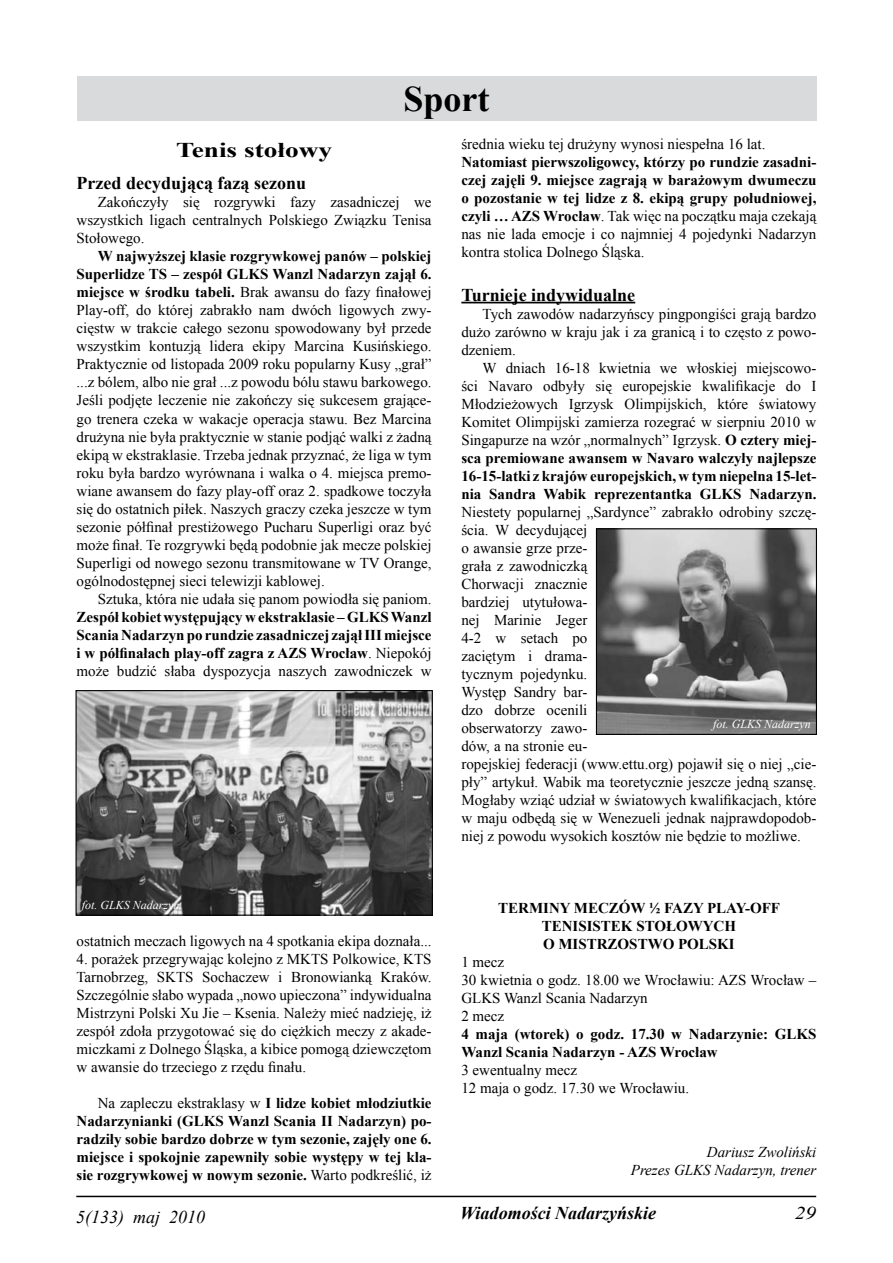
<style>
.page{position:relative;width:893px;height:1263px;background:#fff}
.page>*{position:absolute;margin:0;border:0;box-sizing:border-box;transform-origin:0 0}
.t1{font:700 36px "Times New Roman";color:#000}
.t2{font:700 21px "Times New Roman";color:#000;scale:1.3 1}
.t3{font:700 18px "Times New Roman";color:#000}
.t4{font:italic 700 18px "Times New Roman";color:#000}
.t5{font:italic 18px "Times New Roman";color:#000}
.t6{font:italic 18px "Times New Roman";color:#000;scale:1.2 1}
.t7{font:15px/18px "Times New Roman";color:#000;text-align:justify}
.t8{font:700 15px/18px "Times New Roman";color:#000;text-align:justify}
.t9{font:italic 15px/18px "Times New Roman";color:#000;text-align:right}
.t10{font:italic 12px "Times New Roman";color:#fff}
.s1{font-weight:700}
.s2{font-weight:400}
</style>
<div class="page">
<hr style="left:76px;top:1196px;width:740px;height:1px;background:#000">
<hr style="left:461px;top:302px;width:174px;height:1px;background:#000">
<div style="left:77px;top:77px;width:739px;height:44px;background:#d9dadb"></div>
<img style="left:598px;top:530px;width:217px;height:203px">
<div style="left:596px;top:528px;width:221px;height:207px;border:1px solid #000"></div>
<img style="left:78px;top:692px;width:353px;height:222px">
<div style="left:76px;top:690px;width:357px;height:226px;border:1px solid #000"></div>
<h1 class="t1" style="left:403px;top:74px;width:88px">Sport</h1>
<h2 class="t2" style="left:176px;top:136px;width:121px">Tenis stołowy</h2>
<p class="t3" style="left:77px;top:171px;width:231px">Przed decydującą fazą sezonu</p>
<p class="t7" style="left:77px;top:193px;width:357px;text-indent:21px">Zakończyły się rozgrywki fazy zasadniczej we wszystkich ligach centralnych Polskiego Związku Tenisa Stołowego.</p>
<p class="t7" style="left:77px;top:247px;width:357px;text-indent:21px"><span class="s1">W najwyższej klasie rozgrywkowej panów – polskiej Superlidze TS – zespół GLKS Wanzl Nadarzyn zajął 6. miejsce w środku tabeli.</span> Brak awansu do fazy finałowej Play-off, do której zabrakło nam dwóch ligowych zwy&shy;cięstw w trakcie całego sezonu spowodowany był przede wszystkim kontuzją lidera ekipy Marcina Kusińskiego.<br>Praktycznie od listopada 2009 roku popularny Kusy „grał” ...z bólem, albo nie grał ...z powodu bólu stawu barkowego.<br>Jeśli podjęte leczenie nie zakończy się sukcesem grające&shy;go trenera czeka w wakacje operacja stawu. Bez Marcina drużyna nie była praktycznie w stanie podjąć walki z żadną ekipą w ekstraklasie. Trzeba jednak przyznać, że liga w tym roku była bardzo wyrównana i walka o 4. miejsca premo&shy;wiane awansem do fazy play-off oraz 2. spadkowe toczyła się do ostatnich piłek. Naszych graczy czeka jeszcze w tym sezonie półfinał prestiżowego Pucharu Superligi oraz być może finał. Te rozgrywki będą podobnie jak mecze polskiej Superligi od nowego sezonu transmitowane w TV Orange, ogólnodostępnej sieci telewizji kablowej.</p>
<p class="t7" style="left:98px;top:589px;width:335px">Sztuka, która nie udała się panom powiodła się paniom.</p>
<p class="t8" style="left:77px;top:607px;width:357px">Zespół kobiet występujący w ekstraklasie – GLKS Wanzl Scania Nadarzyn po rundzie zasadniczej zajął III miejsce i w półfinałach play-off zagra z AZS Wrocław<span class="s2">. Niepokój może budzić słaba dyspozycja naszych zawodniczek w</span></p>
<p class="t10" style="left:82px;top:897px;width:99px">fot. GLKS Nadarzyn</p>
<p class="t7" style="left:77px;top:931px;width:357px">ostatnich meczach ligowych na 4 spotkania ekipa doznała...</p>
<p class="t7" style="left:77px;top:949px;width:357px">4. porażek przegrywając kolejno z MKTS Polkowice, KTS Tarnobrzeg, SKTS Sochaczew i Bronowianką Kraków.<br>Szczególnie słabo wypada „nowo upieczona” indywidualna Mistrzyni Polski Xu Jie – Ksenia. Należy mieć nadzieję, iż zespół zdoła przygotować się do ciężkich meczy z akade&shy;miczkami z Dolnego Śląska, a kibice pomogą dziewczętom w awansie do trzeciego z rzędu finału.</p>
<p class="t8" style="left:77px;top:1093px;width:357px;text-indent:21px"><span class="s2">Na zapleczu ekstraklasy w</span> I lidze kobiet młodziutkie Nadarzynianki (GLKS Wanzl Scania II Nadarzyn) po&shy;radziły sobie bardzo dobrze w tym sezonie, zajęły one 6. miejsce i spokojnie zapewniły sobie występy w tej kla&shy;sie rozgrywkowej w nowym sezonie. <span class="s2">Warto podkreślić, iż</span></p>
<p class="t7" style="left:461px;top:135px;width:306px">średnia wieku tej drużyny wynosi niespełna 16 lat.</p>
<p class="t8" style="left:461px;top:153px;width:357px">Natomiast pierwszoligowcy, którzy po rundzie zasadni&shy;czej zajęli 9. miejsce zagrają w barażowym dwumeczu o pozostanie w tej lidze z 8. ekipą grupy południowej, czyli … AZS Wrocław<span class="s2">. Tak więc na początku maja czekają nas nie lada emocje i co najmniej 4 pojedynki Nadarzyn kontra stolica Dolnego Śląska.</span></p>
<p class="t3" style="left:461px;top:282px;width:175px">Turnieje indywidualne</p>
<p class="t7" style="left:461px;top:304px;width:357px;text-indent:21px">Tych zawodów nadarzyńscy pingpongiści grają bardzo dużo zarówno w kraju jak i za granicą i to często z powo&shy;dzeniem.</p>
<p class="t7" style="left:461px;top:358px;width:357px;text-indent:21px">W dniach 16-18 kwietnia we włoskiej miejscowo&shy;ści Navaro odbyły się europejskie kwalifikacje do I Młodzieżowych Igrzysk Olimpijskich, które światowy Komitet Olimpijski zamierza rozegrać w sierpniu 2010 w Singapurze na wzór „normalnych” Igrzysk. <span class="s1">O cztery miej&shy;sca premiowane awansem w Navaro walczyły najlepsze 16-15-latki z krajów europejskich, w tym niepełna 15-let&shy;nia Sandra Wabik reprezentantka GLKS Nadarzyn.</span></p>
<p class="t7" style="left:461px;top:502px;width:357px;text-align:left">Niestety popularnej „Sardynce” zabrakło odrobiny szczę&shy;ścia. W decydującej<br>o awansie grze prze-<br>grała z zawodniczką<br>Chorwacji znacznie<br>bardziej utytułowa-<br>nej Marinie Jeger<br>4-2 w setach po<br>zaciętym i drama-<br>tycznym pojedynku.<br>Występ Sandry bar-<br>dzo dobrze ocenili<br>obserwatorzy zawo-<br>dów, a na stronie eu-<br>ropejskiej federacji (www.ettu.org) pojawił się o niej „cie&shy;pły” artykuł. Wabik ma teoretycznie jeszcze jedną szansę.<br>Mogłaby wziąć udział w światowych kwalifikacjach, które w maju odbędą się w Wenezueli jednak najprawdopodob&shy;niej z powodu wysokich kosztów nie będzie to możliwe.</p>
<p class="t10" style="left:713px;top:716px;width:99px">fot. GLKS Nadarzyn</p>
<p class="t8" style="left:498px;top:898px;width:283px;text-align:center">TERMINY MECZÓW ½ FAZY PLAY-OFF<br>TENISISTEK STOŁOWYCH<br>O MISTRZOSTWO POLSKI</p>
<p class="t7" style="left:461px;top:952px;width:357px;text-align:left">1 mecz<br>30 kwietnia o godz. 18.00 we Wrocławiu: AZS Wrocław –<br>GLKS Wanzl Scania Nadarzyn<br>2 mecz</p>
<p class="t8" style="left:461px;top:1024px;width:357px">4 maja (wtorek) o godz. 17.30 w Nadarzynie: GLKS<br>Wanzl Scania Nadarzyn - AZS Wrocław</p>
<p class="t7" style="left:461px;top:1060px;width:229px">3 ewentualny mecz<br>12 maja o godz. 17.30 we Wrocławiu.</p>
<p class="t9" style="left:631px;top:1142px;width:187px">Dariusz Zwoliński<br>Prezes GLKS Nadarzyn, trener</p>
<p class="t5" style="left:76px;top:1204px;width:130px">5(133) maj 2010</p>
<p class="t4" style="left:460px;top:1200px;width:197px">Wiadomości Nadarzyńskie</p>
<p class="t6" style="left:795px;top:1201px;width:20px">29</p>
</div>
